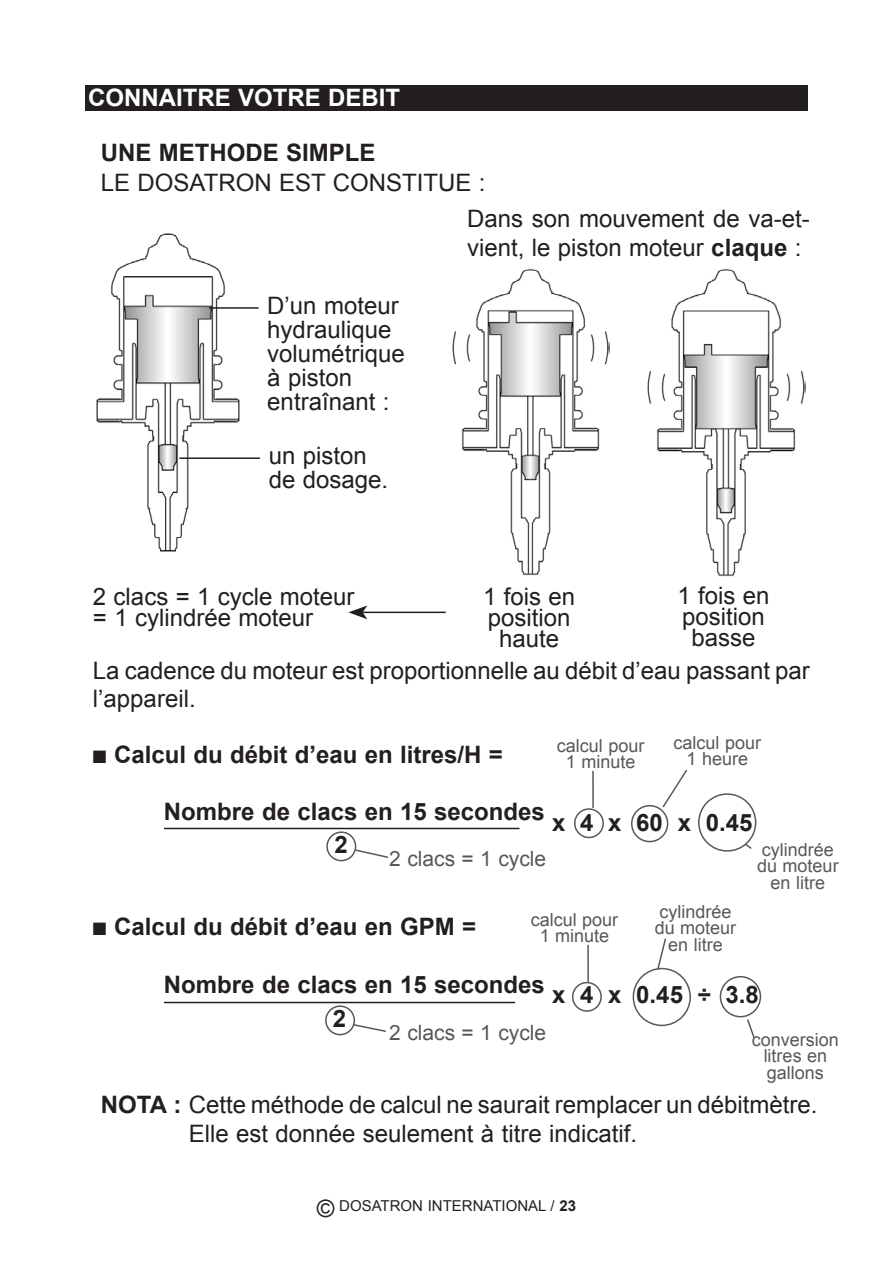
<style>
.page{position:relative;width:893px;height:1263px;background:#fff}
.page>*{position:absolute;margin:0;border:0;box-sizing:border-box;transform-origin:0 0}
.Texte{font:24px/24px "Arial";color:#231f20}
.Texte-2{font:700 24px "Arial";color:#231f20}
.Titre{font:700 24px "Arial";color:#fff}
.Sous_titre{font:700 24px "Arial";color:#231f20}
.t1{font:21px "Arial";color:#57585a}
.t2{font:18px/16.5px "Arial";color:#57585a;text-align:center}
.Normal_e{font:15px "Arial";color:#231f20}
.s1{font-weight:700}
.s2{font-size:24px}
</style>
<div class="page">
<div style="left:85px;top:85px;width:723px;height:26px;background:#231f20"></div>
<img style="left:452px;top:268px;width:158px;height:308px">
<img style="left:96px;top:233px;width:144px;height:319px">
<img style="left:647px;top:268px;width:158px;height:309px">
<hr style="left:209px;top:307px;width:49px;height:2px;background:#231f20">
<hr style="left:179px;top:457px;width:81px;height:2px;background:#231f20">
<div style="left:574px;top:808px;width:30px;height:30px;border:2px solid #57585a;border-radius:50%"></div>
<div style="left:326px;top:831px;width:30px;height:30px;border:2px solid #57585a;border-radius:50%"></div>
<svg style="left:662px;top:769px;width:26px;height:39px"></svg>
<hr style="left:592px;top:771px;width:2px;height:37px;background:#57585a">
<div style="left:698px;top:793px;width:58px;height:59px;border:2px solid #57585a;border-radius:50%"></div>
<div style="left:633px;top:968px;width:58px;height:58px;border:2px solid #57585a;border-radius:50%"></div>
<svg style="left:743px;top:842px;width:9px;height:7px"></svg>
<svg style="left:656px;top:938px;width:11px;height:33px"></svg>
<hr style="left:587px;top:945px;width:2px;height:37px;background:#57585a">
<svg style="left:747px;top:1019px;width:8px;height:19px"></svg>
<svg style="left:354px;top:848px;width:34px;height:10px"></svg>
<div style="left:572px;top:982px;width:30px;height:30px;border:2px solid #57585a;border-radius:50%"></div>
<div style="left:631px;top:805px;width:37px;height:37px;border:2px solid #57585a;border-radius:50%"></div>
<div style="left:720px;top:976px;width:41px;height:41px;border:2px solid #57585a;border-radius:50%"></div>
<hr style="left:164px;top:828px;width:355px;height:1px;background:#231f20">
<div style="left:325px;top:1005px;width:30px;height:30px;border:2px solid #57585a;border-radius:50%"></div>
<svg style="left:352px;top:1023px;width:34px;height:9px"></svg>
<hr style="left:164px;top:1002px;width:351px;height:1px;background:#231f20">
<hr style="left:363px;top:612px;width:83px;height:1px;background:#231f20">
<svg style="left:348px;top:605px;width:19px;height:14px"></svg>
<p class="Titre" style="left:88px;top:81px;width:314px">CONNAITRE VOTRE DEBIT</p>
<p class="Sous_titre" style="left:101px;top:137px;width:276px">UNE METHODE SIMPLE</p>
<p class="Texte" style="left:101px;top:171px;width:386px">LE DOSATRON EST CONSTITUE :</p>
<p class="Texte" style="left:267px;top:294px;width:139px">D’un moteur hydraulique volumétrique à piston entraînant :</p>
<p class="Texte" style="left:269px;top:444px;width:121px">un piston de dosage.</p>
<p class="Texte" style="left:93px;top:585px;width:263px">2 clacs = 1 cycle moteur</p>
<p class="Texte" style="left:93px;top:606px;width:222px">= 1 cylindrée moteur</p>
<p class="Texte" style="left:467px;top:204px;width:344px;line-height:28.8px">Dans son mouvement de va-et&shy;vient, le piston moteur <span class="s1">claque</span> :</p>
<p class="Texte" style="left:483px;top:586px;width:94px;line-height:21px;text-align:center">1 fois en position haute</p>
<p class="Texte" style="left:677px;top:585px;width:94px;line-height:21px;text-align:center">1 fois en position basse</p>
<p class="Texte" style="left:93px;top:656px;width:718px;line-height:28.8px">La cadence du moteur est proportionnelle au débit d’eau passant par l’appareil.</p>
<p class="Texte-2" style="left:93px;top:738px;width:411px">■ Calcul du débit d’eau en litres/H =</p>
<p class="t2" style="left:674px;top:734px;width:89px">calcul pour<br>1 heure</p>
<p class="t2" style="left:557px;top:737px;width:89px">calcul pour<br>1 minute</p>
<p class="Texte-2" style="left:164px;top:796px;width:590px">Nombre de clacs en 15 secondes x 4 x 60 x 0.45</p>
<p class="Texte-2" style="left:335px;top:829px;width:15px">2</p>
<p class="t1" style="left:389px;top:845px;width:158px">2 clacs = 1 cycle</p>
<p class="Texte-2" style="left:93px;top:911px;width:385px">■ Calcul du débit d’eau en GPM =</p>
<p class="t2" style="left:531px;top:911px;width:89px">calcul pour<br>1 minute</p>
<p class="t2" style="left:655px;top:903px;width:83px">cylindrée du moteur en litre</p>
<p class="t2" style="left:757px;top:841px;width:83px">cylindrée du moteur en litre</p>
<p class="Texte-2" style="left:164px;top:969px;width:596px">Nombre de clacs en 15 secondes x 4 x 0.45 ÷ 3.8</p>
<p class="Texte-2" style="left:333px;top:1003px;width:15px">2</p>
<p class="t1" style="left:389px;top:1019px;width:158px">2 clacs = 1 cycle</p>
<p class="t2" style="left:752px;top:1031px;width:89px">conversion litres en gallons</p>
<p class="Texte" style="left:189px;top:1090px;width:630px;line-height:28.8px;text-indent:-88px"><span class="s1">NOTA :</span> Cette méthode de calcul ne saurait remplacer un débitmètre.<br>Elle est donnée seulement à titre indicatif.</p>
<p class="Normal_e" style="left:317px;top:1196px;width:261px"><span class="s2">©</span> DOSATRON INTERNATIONAL / <span class="s1">23</span></p>
</div>
